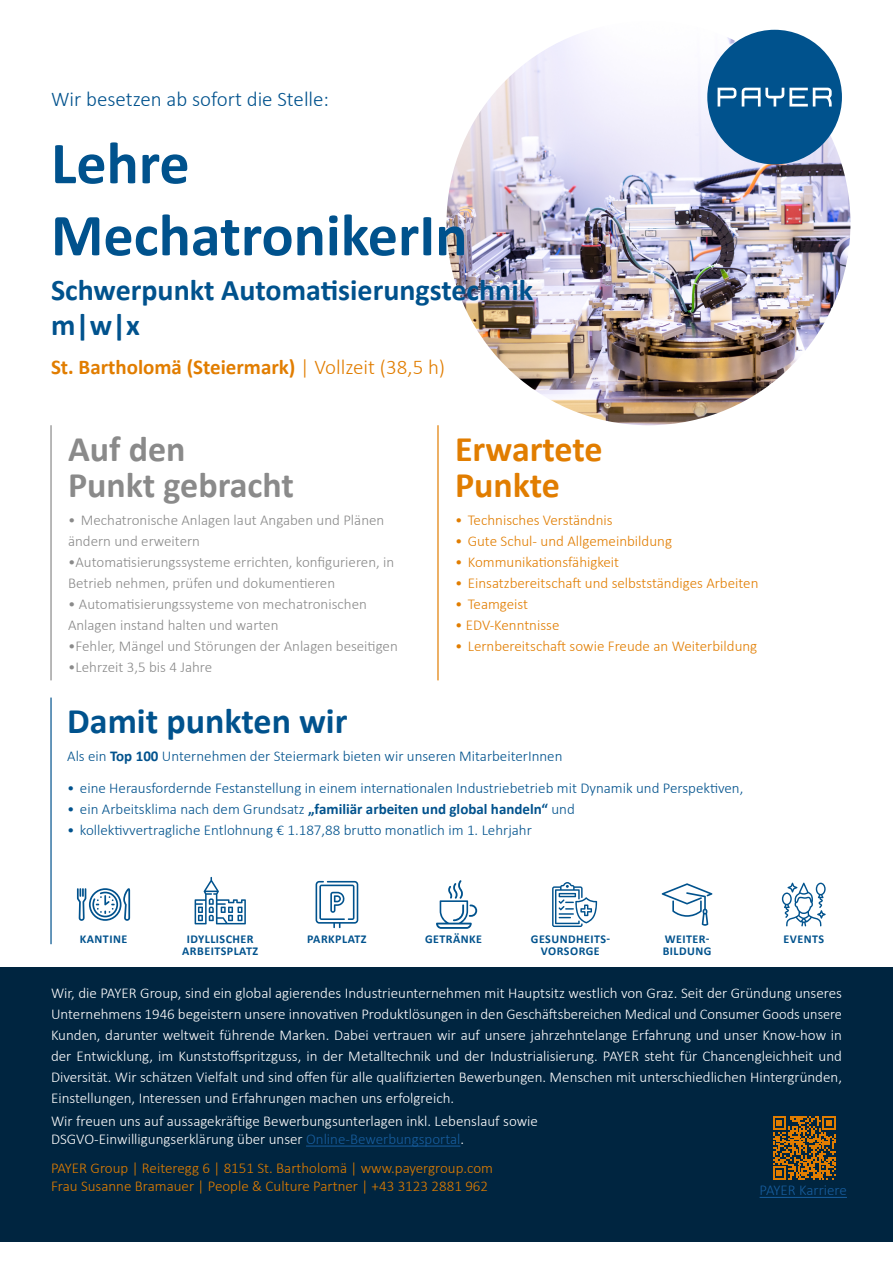
<style>
.page{position:relative;width:893px;height:1263px;background:#fff}
.page>*{position:absolute;margin:0;border:0;box-sizing:border-box;transform-origin:0 0}
.t1{font:700 60px "Calibri";color:#00528d}
.t2{font:700 36px "Calibri";color:#8a8a8a}
.t3{font:700 36px "Calibri";color:#e17d00}
.t4{font:700 36px "Calibri";color:#00528d}
.t5{font:700 30px "Calibri";color:#00528d}
.t6{font:700 21px "Calibri";color:#e17d00}
.t7{font:300 21px "Calibri";color:#00528d}
.t8{font:300 15px/21px "Calibri";color:#fff;text-align:justify}
.t9{font:300 15px "Calibri";color:#e17d00}
.t10{font:300 15px "Calibri";color:#00528d}
.t11{font:300 15px/21px "Calibri";color:#8a8a8a}
.t12{font:300 15px "Calibri";color:#175d9e}
.t13{font:700 12px/12px "Calibri";letter-spacing:.04em;color:#00528d}
.s1{font-weight:300}
.s2{font-weight:700}
.s3{color:#175d9e}
</style>
<div class="page">
<svg style="left:316px;top:881px;width:42px;height:47px"></svg>
<svg style="left:662px;top:883px;width:50px;height:43px"></svg>
<svg style="left:782px;top:883px;width:44px;height:43px"></svg>
<svg style="left:552px;top:882px;width:45px;height:45px"></svg>
<svg style="left:436px;top:880px;width:41px;height:49px"></svg>
<svg style="left:77px;top:888px;width:53px;height:33px"></svg>
<svg style="left:195px;top:877px;width:51px;height:47px"></svg>
<div style="left:0;top:967px;width:893px;height:275px;background:#002540"></div>
<img style="left:446px;top:21px;width:404px;height:404px;border-radius:202px">
<hr style="left:306px;top:1146px;width:154px;height:1px;background:#175d9e">
<hr style="left:50px;top:425px;width:2px;height:255px;background:#8a8a8a">
<hr style="left:437px;top:425px;width:2px;height:255px;background:#e17d00">
<hr style="left:50px;top:697px;width:2px;height:247px;background:#00528d">
<div style="left:707px;top:30px;width:135px;height:134px;background:#00528d;border-radius:50%"></div>
<svg style="left:718px;top:88px;width:18px;height:19px"></svg>
<svg style="left:742px;top:88px;width:90px;height:19px"></svg>
<svg style="left:773px;top:1116px;width:63px;height:64px"></svg>
<hr style="left:760px;top:1197px;width:87px;height:1px;background:#175d9e">
<p class="t7" style="left:51px;top:86px;width:280px">Wir besetzen ab sofort die Stelle:</p>
<p class="t1" style="left:51px;top:121px;width:140px">Lehre</p>
<p class="t1" style="left:51px;top:193px;width:418px">MechatronikerIn</p>
<p class="t5" style="left:51px;top:269px;width:484px">Schwerpunkt Automatisierungstechnik</p>
<p class="t5" style="left:51px;top:304px;width:91px">m|w|x</p>
<p class="t6" style="left:51px;top:352px;width:396px">St. Bartholomä (Steiermark) <span class="s1">| Vollzeit (38,5 h)</span></p>
<p class="t2" style="left:68px;top:423px;width:119px">Auf den</p>
<p class="t2" style="left:68px;top:459px;width:227px">Punkt gebracht</p>
<p class="t11" style="left:68px;top:509px;width:318px">• Mechatronische Anlagen laut Angaben und Plänen ändern und erweitern</p>
<p class="t11" style="left:68px;top:551px;width:328px">•Automatisierungssysteme errichten, konfigurieren, in</p>
<p class="t11" style="left:68px;top:572px;width:269px">Betrieb nehmen, prüfen und dokumentieren</p>
<p class="t11" style="left:68px;top:593px;width:300px">• Automatisierungssysteme von mechatronischen</p>
<p class="t11" style="left:68px;top:614px;width:212px">Anlagen instand halten und warten</p>
<p class="t11" style="left:68px;top:635px;width:331px">•Fehler, Mängel und Störungen der Anlagen beseitigen</p>
<p class="t11" style="left:68px;top:656px;width:146px">•Lehrzeit 3,5 bis 4 Jahre</p>
<p class="t4" style="left:67px;top:696px;width:282px">Damit punkten wir</p>
<p class="t3" style="left:455px;top:423px;width:149px">Erwartete</p>
<p class="t3" style="left:455px;top:459px;width:107px">Punkte</p>
<p class="t9" style="left:455px;top:511px;width:159px">• Technisches Verständnis</p>
<p class="t9" style="left:455px;top:532px;width:219px">• Gute Schul- und Allgemeinbildung</p>
<p class="t9" style="left:455px;top:553px;width:166px">• Kommunikationsfähigkeit</p>
<p class="t9" style="left:455px;top:574px;width:305px">• Einsatzbereitschaft und selbstständiges Arbeiten</p>
<p class="t9" style="left:455px;top:595px;width:75px">• Teamgeist</p>
<p class="t9" style="left:455px;top:616px;width:106px">• EDV-Kenntnisse</p>
<p class="t9" style="left:455px;top:637px;width:304px">• Lernbereitschaft sowie Freude an Weiterbildung</p>
<p class="t10" style="left:67px;top:747px;width:497px">Als ein <span class="s2">Top 100</span> Unternehmen der Steiermark bieten wir unseren MitarbeiterInnen</p>
<p class="t10" style="left:67px;top:778px;width:678px">• eine Herausfordernde Festanstellung in einem internationalen Industriebetrieb mit Dynamik und Perspektiven,</p>
<p class="t10" style="left:67px;top:799px;width:509px">• ein Arbeitsklima nach dem Grundsatz <span class="s2">„familiär arbeiten und global handeln“</span> und</p>
<p class="t10" style="left:67px;top:820px;width:466px">• kollektivvertragliche Entlohnung € 1.187,88 brutto monatlich im 1. Lehrjahr</p>
<p class="t13" style="left:80px;top:933px;width:49px">KANTINE</p>
<p class="t13" style="left:187px;top:933px;width:68px">IDYLLISCHER</p>
<p class="t13" style="left:425px;top:933px;width:59px">GETRÄNKE</p>
<p class="t13" style="left:182px;top:945px;width:77px">ARBEITSPLATZ</p>
<p class="t13" style="left:307px;top:933px;width:61px">PARKPLATZ</p>
<p class="t13" style="left:663px;top:933px;width:50px">WEITER-<br>BILDUNG</p>
<p class="t13" style="left:531px;top:933px;width:81px">GESUNDHEITS-</p>
<p class="t13" style="left:783px;top:933px;width:42px">EVENTS</p>
<p class="t13" style="left:541px;top:945px;width:60px">VORSORGE</p>
<p class="t8" style="left:51px;top:982px;width:792px">Wir, die PAYER Group, sind ein global agierendes Industrieunternehmen mit Hauptsitz westlich von Graz. Seit der Gründung unseres Unternehmens 1946 begeistern unsere innovativen Produktlösungen in den Geschäftsbereichen Medical und Consumer Goods unsere Kunden, darunter weltweit führende Marken. Dabei vertrauen wir auf unsere jahrzehntelange Erfahrung und unser Know-how in der Entwicklung, im Kunststoffspritzguss, in der Metalltechnik und der Industrialisierung. PAYER steht für Chancengleichheit und</p>
<p class="t8" style="left:51px;top:1066px;width:792px">Diversität. Wir schätzen Vielfalt und sind offen für alle qualifizierten Bewerbungen. Menschen mit unterschiedlichen Hintergründen,<br>Einstellungen, Interessen und Erfahrungen machen uns erfolgreich.</p>
<p class="t8" style="left:51px;top:1110px;width:488px">Wir freuen uns auf aussagekräftige Bewerbungsunterlagen inkl. Lebenslauf sowie</p>
<p class="t8" style="left:51px;top:1128px;width:415px">DSGVO-Einwilligungserklärung über unser <span class="s3">Online-Bewerbungsportal</span>.</p>
<p class="t9" style="left:51px;top:1158px;width:444px">PAYER Group | Reiteregg 6 | 8151 St. Bartholomä | www.payergroup.com</p>
<p class="t9" style="left:51px;top:1176px;width:439px">Frau Susanne Bramauer | People &amp; Culture Partner | +43 3123 2881 962</p>
<p class="t12" style="left:760px;top:1181px;width:89px">PAYER Karriere</p>
</div>
